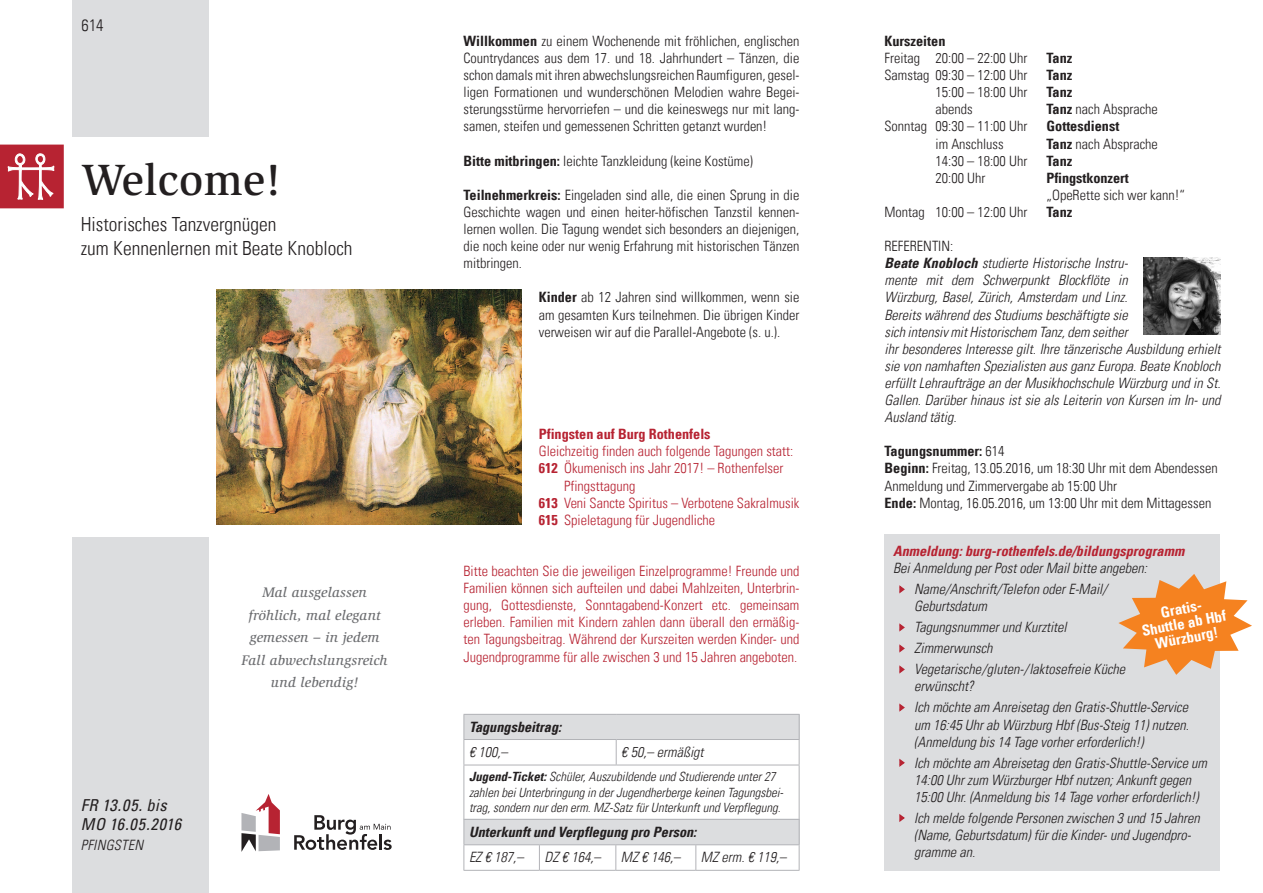
<style>
.page{position:relative;width:1263px;height:893px;background:#fff}
.page>*{position:absolute;margin:0;border:0;box-sizing:border-box;transform-origin:0 0}
.t1{font:500 45px "Slimbach";letter-spacing:.01em;color:#231f20}
.t2{font:300 condensed 19.5px/24px "Univers LT";color:#231f20}
.t3{font:italic condensed 16.5px/19.5px "Univers LT";letter-spacing:.025em;color:#231f20}
.t4{font:300 condensed 16.5px "Univers LT";color:#231f20}
.t5{font:700 condensed 15px/15px "Univers LT";color:#fff;text-align:center}
.t6{font:300 condensed 14.25px/17.1px "Univers LT";color:#231f20;text-align:justify}
.t7{font:italic 300 condensed 14.25px/17.1px "Univers LT";color:#231f20}
.t8{font:300 condensed 14.25px/17.1px "Univers LT";color:#b72332;text-align:justify}
.t9{font:italic 500 14.25px/22.5px "Slimbach";letter-spacing:.01em;color:#6c6d70;text-align:center}
.t10{font:700 condensed 14.25px "Univers LT";color:#231f20}
.t11{font:italic 700 condensed 14.25px "Univers LT";color:#231f20}
.t12{font:italic 700 condensed 14.25px "Univers LT";color:#b72332}
.t13{font:700 condensed 14.25px "Univers LT";color:#b72332}
.t14{font:italic 300 condensed 14.25px "Univers LT";letter-spacing:.02em;color:#231f20}
.t15{font:italic 300 condensed 12.75px/15.3px "Univers LT";color:#231f20}
.s1{font-weight:700}
.s2{font-style:normal}
</style>
<div class="page">
<div style="left:72px;top:538px;width:136px;height:355px;background:#dcdddf"></div>
<div style="left:72px;top:0;width:136px;height:136px;background:#dcdddf"></div>
<svg style="left:0;top:145px;width:64px;height:64px;background:#c24551"></svg>
<div style="left:884px;top:534px;width:336px;height:337px;background:#dcdddf"></div>
<svg style="left:899px;top:585px;width:6px;height:9px"></svg>
<svg style="left:899px;top:623px;width:6px;height:9px"></svg>
<svg style="left:899px;top:644px;width:6px;height:9px"></svg>
<svg style="left:899px;top:665px;width:6px;height:9px"></svg>
<svg style="left:899px;top:703px;width:6px;height:9px"></svg>
<svg style="left:899px;top:758px;width:6px;height:9px"></svg>
<svg style="left:899px;top:814px;width:6px;height:8px"></svg>
<img style="left:1144px;top:258px;width:76px;height:76px">
<img style="left:217px;top:289px;width:305px;height:236px">
<svg style="left:294px;top:815px;width:98px;height:35px"></svg>
<svg style="left:241px;top:794px;width:39px;height:58px"></svg>
<hr style="left:463px;top:870px;width:76px;height:1px;background:#b2b3b7">
<hr style="left:539px;top:870px;width:77px;height:1px;background:#b2b3b7">
<hr style="left:616px;top:870px;width:80px;height:1px;background:#b2b3b7">
<hr style="left:696px;top:870px;width:103px;height:1px;background:#b2b3b7">
<hr style="left:463px;top:714px;width:153px;height:1px;background:#b2b3b7">
<hr style="left:616px;top:714px;width:183px;height:1px;background:#b2b3b7">
<svg style="left:463px;top:715px;width:337px;height:155px"></svg>
<hr style="left:463px;top:765px;width:153px;height:1px;background:#b2b3b7">
<hr style="left:463px;top:765px;width:1px;height:54px;background:#b2b3b7">
<hr style="left:616px;top:765px;width:183px;height:1px;background:#b2b3b7">
<hr style="left:799px;top:765px;width:1px;height:54px;background:#b2b3b7">
<hr style="left:463px;top:819px;width:153px;height:1px;background:#b2b3b7">
<hr style="left:616px;top:819px;width:183px;height:1px;background:#b2b3b7">
<svg style="left:1118px;top:574px;width:134px;height:101px"></svg>
<p class="t4" style="left:82px;top:16px;width:23px">614</p>
<h1 class="t1" style="left:81px;top:153px;width:202px">Welcome!</h1>
<h2 class="t2" style="left:81px;top:212px;width:273px">Historisches Tanzvergnügen<br>zum Kennenlernen mit Beate Knobloch</h2>
<p class="t3" style="left:81px;top:795px;width:102px">FR 13.05. bis<br>MO 16.05.2016</p>
<p class="t14" style="left:81px;top:836px;width:64px">Pfingsten</p>
<p class="t9" style="left:242px;top:581px;width:148px">Mal ausgelassen fröhlich, mal elegant gemessen – in jedem<br>Fall abwechslungsreich und lebendig!</p>
<p class="t6" style="left:463px;top:32px;width:337px"><span class="s1">Willkommen</span> zu einem Wochenende mit fröhlichen, englischen Countrydances aus dem 17. und 18. Jahrhundert – Tänzen, die schon damals mit ihren abwechslungsreichen Raumfiguren, gesel&shy;ligen Formationen und wunderschönen Melodien wahre Begei&shy;sterungsstürme hervorriefen – und die keineswegs nur mit lang&shy;samen, steifen und gemessenen Schritten getanzt wurden!</p>
<p class="t6" style="left:463px;top:152px;width:291px"><span class="s1">Bitte mitbringen:</span> leichte Tanzkleidung (keine Kostüme)</p>
<p class="t6" style="left:463px;top:186px;width:337px"><span class="s1">Teilnehmerkreis:</span> Eingeladen sind alle, die einen Sprung in die Geschichte wagen und einen heiter-höfischen Tanzstil kennen&shy;lernen wollen. Die Tagung wendet sich besonders an diejenigen, die noch keine oder nur wenig Erfahrung mit historischen Tänzen mitbringen.</p>
<p class="t6" style="left:539px;top:289px;width:262px"><span class="s1">Kinder</span> ab 12 Jahren sind willkommen, wenn sie am gesamten Kurs teilnehmen. Die übrigen Kinder verweisen wir auf die Parallel-Angebote (s. u.).</p>
<p class="t13" style="left:539px;top:425px;width:173px">Pfingsten auf Burg Rothenfels</p>
<p class="t8" style="left:539px;top:443px;width:256px">Gleichzeitig finden auch folgende Tagungen statt:</p>
<p class="t8" style="left:539px;top:460px;width:246px"><span class="s1">612</span> Ökumenisch ins Jahr 2017! – Rothenfelser</p>
<p class="t8" style="left:564px;top:477px;width:73px">Pfingsttagung</p>
<p class="t8" style="left:539px;top:494px;width:262px"><span class="s1">613</span> Veni Sancte Spiritus – Verbotene Sakralmusik</p>
<p class="t8" style="left:539px;top:511px;width:178px"><span class="s1">615</span> Spieletagung für Jugendliche</p>
<p class="t8" style="left:463px;top:562px;width:337px">Bitte beachten Sie die jeweiligen Einzelprogramme! Freunde und Familien können sich aufteilen und dabei Mahlzeiten, Unterbrin&shy;gung, Gottesdienste, Sonntagabend-Konzert etc. gemeinsam erleben. Familien mit Kindern zahlen dann überall den ermäßig&shy;ten Tagungsbeitrag. Während der Kurszeiten werden Kinder- und Jugendprogramme für alle zwischen 3 und 15 Jahren angeboten.</p>
<p class="t11" style="left:469px;top:718px;width:94px">Tagungsbeitrag:</p>
<p class="t7" style="left:469px;top:743px;width:40px">€ 100,–</p>
<p class="t7" style="left:621px;top:743px;width:85px">€ 50,– ermäßigt</p>
<p class="t15" style="left:469px;top:769px;width:316px"><span class="s1">Jugend-Ticket:</span> Schüler, Auszubildende und Studierende unter 27 zahlen bei Unterbringung in der Jugendherberge keinen Tagungsbei&shy;trag, sondern nur den erm. MZ-Satz für Unterkunft und Verpflegung.</p>
<p class="t11" style="left:469px;top:823px;width:229px">Unterkunft und Verpflegung pro Person:</p>
<p class="t7" style="left:469px;top:849px;width:56px">EZ € 187,–</p>
<p class="t7" style="left:544px;top:849px;width:58px">DZ € 164,–</p>
<p class="t7" style="left:621px;top:849px;width:61px">MZ € 146,–</p>
<p class="t7" style="left:701px;top:849px;width:87px">MZ erm. € 119,–</p>
<p class="t10" style="left:884px;top:32px;width:62px">Kurszeiten</p>
<p class="t6" style="left:884px;top:49px;width:144px">Freitag 20:00 – 22:00 Uhr</p>
<p class="t10" style="left:1046px;top:49px;width:27px">Tanz</p>
<p class="t6" style="left:884px;top:67px;width:144px">Samstag 09:30 – 12:00 Uhr</p>
<p class="t10" style="left:1046px;top:66px;width:27px">Tanz</p>
<p class="t6" style="left:935px;top:84px;width:93px">15:00 – 18:00 Uhr</p>
<p class="t10" style="left:1046px;top:83px;width:27px">Tanz</p>
<p class="t6" style="left:935px;top:101px;width:39px">abends</p>
<p class="t6" style="left:1046px;top:101px;width:113px"><span class="s1">Tanz</span> nach Absprache</p>
<p class="t6" style="left:884px;top:118px;width:144px">Sonntag 09:30 – 11:00 Uhr</p>
<p class="t10" style="left:1046px;top:118px;width:74px">Gottesdienst</p>
<p class="t6" style="left:935px;top:135px;width:70px">im Anschluss</p>
<p class="t6" style="left:1046px;top:135px;width:113px"><span class="s1">Tanz</span> nach Absprache</p>
<p class="t6" style="left:935px;top:152px;width:93px">14:30 – 18:00 Uhr</p>
<p class="t10" style="left:1046px;top:152px;width:27px">Tanz</p>
<p class="t6" style="left:935px;top:169px;width:51px">20:00 Uhr</p>
<p class="t10" style="left:1046px;top:169px;width:84px">Pfingstkonzert</p>
<p class="t6" style="left:1046px;top:186px;width:140px">„OpeRette sich wer kann!“</p>
<p class="t6" style="left:884px;top:203px;width:144px">Montag 10:00 – 12:00 Uhr</p>
<p class="t10" style="left:1046px;top:203px;width:27px">Tanz</p>
<p class="t7" style="left:884px;top:238px;width:339px"><span class="s2">Referentin:<br></span><span class="s1">Beate Knobloch</span> studierte Historische Instru-<br>mente mit dem Schwerpunkt Blockflöte in<br>Würzburg, Basel, Zürich, Amsterdam und Linz.<br>Bereits während des Studiums beschäftigte sie<br>sich intensiv mit Historischem Tanz, dem seither<br>ihr besonderes Interesse gilt. Ihre tänzerische Ausbildung erhielt sie von namhaften Spezialisten aus ganz Europa. Beate Knobloch erfüllt Lehraufträge an der Musikhochschule Würzburg und in St.<br>Gallen. Darüber hinaus ist sie als Leiterin von Kursen im In- und Ausland tätig.</p>
<p class="t6" style="left:884px;top:443px;width:335px;text-align:left"><span class="s1">Tagungsnummer:</span> 614<br><span class="s1">Beginn:</span> Freitag, 13.05.2016, um 18:30 Uhr mit dem Abendessen Anmeldung und Zimmervergabe ab 15:00 Uhr<br><span class="s1">Ende:</span> Montag, 16.05.2016, um 13:00 Uhr mit dem Mittagessen</p>
<p class="t12" style="left:893px;top:542px;width:293px">Anmeldung: burg-rothenfels.de/bildungsprogramm</p>
<p class="t7" style="left:905px;top:558px;width:244px;line-height:21px;text-indent:-12px">Bei Anmeldung per Post oder Mail bitte angeben:<br>Name/Anschrift/Telefon oder E-Mail/</p>
<p class="t7" style="left:914px;top:598px;width:74px">Geburtsdatum</p>
<p class="t7" style="left:905px;top:619px;width:163px">Tagungsnummer und Kurztitel</p>
<p class="t7" style="left:914px;top:640px;width:80px">Zimmerwunsch</p>
<p class="t7" style="left:914px;top:661px;width:212px">Vegetarische/gluten-/laktosefreie Küche</p>
<p class="t7" style="left:914px;top:676px;width:275px;line-height:21px">erwünscht?<br>Ich möchte am Anreisetag den Gratis-Shuttle-Service</p>
<p class="t7" style="left:914px;top:716px;width:276px">um 16:45 Uhr ab Würzburg Hbf (Bus-Steig 11) nutzen. (Anmeldung bis 14 Tage vorher erforderlich!)</p>
<p class="t7" style="left:905px;top:754px;width:304px;text-align:center">Ich möchte am Abreisetag den Gratis-Shuttle-Service um<br>14:00 Uhr zum Würzburger Hbf nutzen; Ankunft gegen<br>15:00 Uhr. (Anmeldung bis 14 Tage vorher erforderlich!)</p>
<p class="t7" style="left:914px;top:809px;width:287px;text-indent:-9px">Ich melde folgende Personen zwischen 3 und 15 Jahren (Name, Geburtsdatum) für die Kinder- und Jugendpro&shy;gramme an.</p>
<p class="t5" style="left:1138px;top:609px;width:87px;rotate:-11deg">Gratis-<br>Shuttle ab Hbf<br>Würzburg!</p>
</div>
